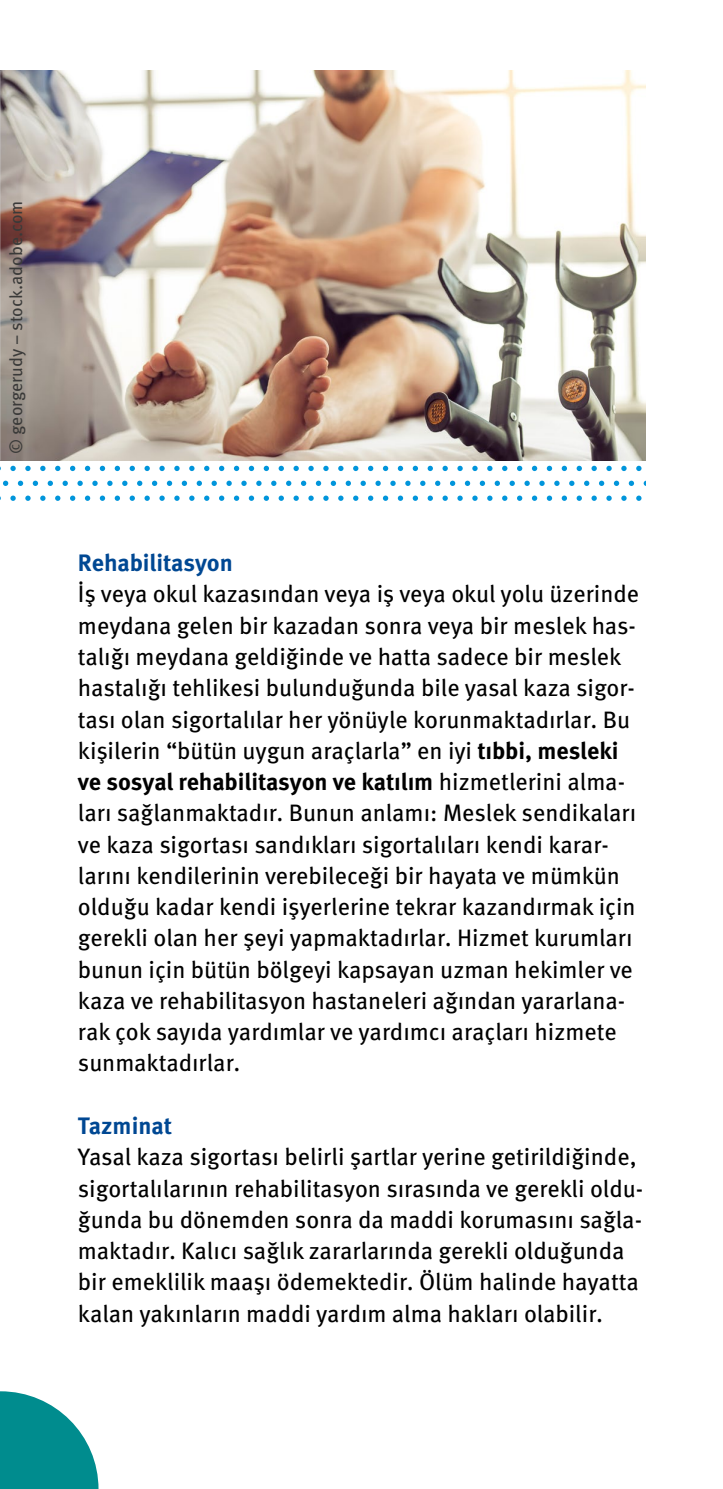
<style>
.page{position:relative;width:723px;height:1489px;background:#fff}
.page>*{position:absolute;margin:0;border:0;box-sizing:border-box;transform-origin:0 0}
.Fließtext_FT_Abstand_nach{font:23.75px/31.2px "Meta Pro";letter-spacing:-.005em;color:#000}
.Überschriften_H2_Flyer{font:700 23.75px "Meta Pro";letter-spacing:-.005em;color:#004893}
.t1{font:17.5px "Meta Pro";color:#3a3a39}
.s1{font-weight:700}
</style>
<div class="page">
<img style="left:1px;top:71px;width:644px;height:390px">
<img style="left:0;top:71px;width:1px;height:390px">
<svg style="left:0;top:1391px;width:99px;height:97px"></svg>
<svg style="left:3px;top:480px;width:5px;height:6px"></svg>
<svg style="left:18px;top:480px;width:5px;height:6px"></svg>
<svg style="left:33px;top:480px;width:5px;height:6px"></svg>
<svg style="left:48px;top:480px;width:5px;height:6px"></svg>
<svg style="left:63px;top:480px;width:5px;height:6px"></svg>
<svg style="left:77px;top:480px;width:6px;height:6px"></svg>
<svg style="left:92px;top:480px;width:6px;height:6px"></svg>
<svg style="left:107px;top:480px;width:6px;height:6px"></svg>
<svg style="left:122px;top:480px;width:5px;height:6px"></svg>
<svg style="left:137px;top:480px;width:5px;height:6px"></svg>
<svg style="left:152px;top:480px;width:5px;height:6px"></svg>
<svg style="left:167px;top:480px;width:5px;height:6px"></svg>
<svg style="left:182px;top:480px;width:5px;height:6px"></svg>
<svg style="left:197px;top:480px;width:5px;height:6px"></svg>
<svg style="left:212px;top:480px;width:5px;height:6px"></svg>
<svg style="left:226px;top:480px;width:6px;height:6px"></svg>
<svg style="left:241px;top:480px;width:6px;height:6px"></svg>
<svg style="left:256px;top:480px;width:6px;height:6px"></svg>
<svg style="left:271px;top:480px;width:5px;height:6px"></svg>
<svg style="left:286px;top:480px;width:5px;height:6px"></svg>
<svg style="left:301px;top:480px;width:5px;height:6px"></svg>
<svg style="left:316px;top:480px;width:5px;height:6px"></svg>
<svg style="left:331px;top:480px;width:5px;height:6px"></svg>
<svg style="left:346px;top:480px;width:5px;height:6px"></svg>
<svg style="left:360px;top:480px;width:6px;height:6px"></svg>
<svg style="left:375px;top:480px;width:6px;height:6px"></svg>
<svg style="left:390px;top:480px;width:6px;height:6px"></svg>
<svg style="left:405px;top:480px;width:5px;height:6px"></svg>
<svg style="left:420px;top:480px;width:5px;height:6px"></svg>
<svg style="left:435px;top:480px;width:5px;height:6px"></svg>
<svg style="left:450px;top:480px;width:5px;height:6px"></svg>
<svg style="left:465px;top:480px;width:5px;height:6px"></svg>
<svg style="left:480px;top:480px;width:5px;height:6px"></svg>
<svg style="left:495px;top:480px;width:5px;height:6px"></svg>
<svg style="left:509px;top:480px;width:6px;height:6px"></svg>
<svg style="left:524px;top:480px;width:6px;height:6px"></svg>
<svg style="left:539px;top:480px;width:6px;height:6px"></svg>
<svg style="left:554px;top:480px;width:5px;height:6px"></svg>
<svg style="left:569px;top:480px;width:5px;height:6px"></svg>
<svg style="left:584px;top:480px;width:5px;height:6px"></svg>
<svg style="left:599px;top:480px;width:5px;height:6px"></svg>
<svg style="left:614px;top:480px;width:5px;height:6px"></svg>
<svg style="left:629px;top:480px;width:5px;height:6px"></svg>
<svg style="left:10px;top:466px;width:6px;height:5px"></svg>
<svg style="left:25px;top:466px;width:6px;height:5px"></svg>
<svg style="left:40px;top:466px;width:6px;height:5px"></svg>
<svg style="left:55px;top:466px;width:5px;height:5px"></svg>
<svg style="left:70px;top:466px;width:5px;height:5px"></svg>
<svg style="left:85px;top:466px;width:5px;height:5px"></svg>
<svg style="left:100px;top:466px;width:5px;height:5px"></svg>
<svg style="left:115px;top:466px;width:5px;height:5px"></svg>
<svg style="left:130px;top:466px;width:5px;height:5px"></svg>
<svg style="left:144px;top:466px;width:6px;height:5px"></svg>
<svg style="left:159px;top:466px;width:6px;height:5px"></svg>
<svg style="left:174px;top:466px;width:6px;height:5px"></svg>
<svg style="left:189px;top:466px;width:5px;height:5px"></svg>
<svg style="left:204px;top:466px;width:5px;height:5px"></svg>
<svg style="left:219px;top:466px;width:5px;height:5px"></svg>
<svg style="left:234px;top:466px;width:5px;height:5px"></svg>
<svg style="left:249px;top:466px;width:5px;height:5px"></svg>
<svg style="left:264px;top:466px;width:5px;height:5px"></svg>
<svg style="left:279px;top:466px;width:5px;height:5px"></svg>
<svg style="left:293px;top:466px;width:6px;height:5px"></svg>
<svg style="left:308px;top:466px;width:6px;height:5px"></svg>
<svg style="left:323px;top:466px;width:6px;height:5px"></svg>
<svg style="left:338px;top:466px;width:5px;height:5px"></svg>
<svg style="left:353px;top:466px;width:5px;height:5px"></svg>
<svg style="left:368px;top:466px;width:5px;height:5px"></svg>
<svg style="left:383px;top:466px;width:5px;height:5px"></svg>
<svg style="left:398px;top:466px;width:5px;height:5px"></svg>
<svg style="left:413px;top:466px;width:5px;height:5px"></svg>
<svg style="left:428px;top:466px;width:5px;height:5px"></svg>
<svg style="left:442px;top:466px;width:6px;height:5px"></svg>
<svg style="left:457px;top:466px;width:6px;height:5px"></svg>
<svg style="left:472px;top:466px;width:6px;height:5px"></svg>
<svg style="left:487px;top:466px;width:5px;height:5px"></svg>
<svg style="left:502px;top:466px;width:5px;height:5px"></svg>
<svg style="left:517px;top:466px;width:5px;height:5px"></svg>
<svg style="left:532px;top:466px;width:5px;height:5px"></svg>
<svg style="left:547px;top:466px;width:5px;height:5px"></svg>
<svg style="left:562px;top:466px;width:5px;height:5px"></svg>
<svg style="left:576px;top:466px;width:6px;height:5px"></svg>
<svg style="left:591px;top:466px;width:6px;height:5px"></svg>
<svg style="left:606px;top:466px;width:6px;height:5px"></svg>
<svg style="left:621px;top:466px;width:5px;height:5px"></svg>
<svg style="left:636px;top:466px;width:5px;height:5px"></svg>
<svg style="left:10px;top:495px;width:6px;height:6px"></svg>
<svg style="left:25px;top:495px;width:6px;height:6px"></svg>
<svg style="left:40px;top:495px;width:6px;height:6px"></svg>
<svg style="left:55px;top:495px;width:5px;height:6px"></svg>
<svg style="left:70px;top:495px;width:5px;height:6px"></svg>
<svg style="left:85px;top:495px;width:5px;height:6px"></svg>
<svg style="left:100px;top:495px;width:5px;height:6px"></svg>
<svg style="left:115px;top:495px;width:5px;height:6px"></svg>
<svg style="left:130px;top:495px;width:5px;height:6px"></svg>
<svg style="left:144px;top:495px;width:6px;height:6px"></svg>
<svg style="left:159px;top:495px;width:6px;height:6px"></svg>
<svg style="left:174px;top:495px;width:6px;height:6px"></svg>
<svg style="left:189px;top:495px;width:5px;height:6px"></svg>
<svg style="left:204px;top:495px;width:5px;height:6px"></svg>
<svg style="left:219px;top:495px;width:5px;height:6px"></svg>
<svg style="left:234px;top:495px;width:5px;height:6px"></svg>
<svg style="left:249px;top:495px;width:5px;height:6px"></svg>
<svg style="left:264px;top:495px;width:5px;height:6px"></svg>
<svg style="left:279px;top:495px;width:5px;height:6px"></svg>
<svg style="left:293px;top:495px;width:6px;height:6px"></svg>
<svg style="left:308px;top:495px;width:6px;height:6px"></svg>
<svg style="left:323px;top:495px;width:6px;height:6px"></svg>
<svg style="left:338px;top:495px;width:5px;height:6px"></svg>
<svg style="left:353px;top:495px;width:5px;height:6px"></svg>
<svg style="left:368px;top:495px;width:5px;height:6px"></svg>
<svg style="left:383px;top:495px;width:5px;height:6px"></svg>
<svg style="left:398px;top:495px;width:5px;height:6px"></svg>
<svg style="left:413px;top:495px;width:5px;height:6px"></svg>
<svg style="left:428px;top:495px;width:5px;height:6px"></svg>
<svg style="left:442px;top:495px;width:6px;height:6px"></svg>
<svg style="left:457px;top:495px;width:6px;height:6px"></svg>
<svg style="left:472px;top:495px;width:6px;height:6px"></svg>
<svg style="left:487px;top:495px;width:5px;height:6px"></svg>
<svg style="left:502px;top:495px;width:5px;height:6px"></svg>
<svg style="left:517px;top:495px;width:5px;height:6px"></svg>
<svg style="left:532px;top:495px;width:5px;height:6px"></svg>
<svg style="left:547px;top:495px;width:5px;height:6px"></svg>
<svg style="left:562px;top:495px;width:5px;height:6px"></svg>
<svg style="left:576px;top:495px;width:6px;height:6px"></svg>
<svg style="left:591px;top:495px;width:6px;height:6px"></svg>
<svg style="left:606px;top:495px;width:6px;height:6px"></svg>
<svg style="left:621px;top:495px;width:5px;height:6px"></svg>
<svg style="left:636px;top:495px;width:5px;height:6px"></svg>
<p class="t1" style="left:3px;top:454px;width:254px;rotate:-90deg">© georgerudy – stock.adobe.com</p>
<h2 class="Überschriften_H2_Flyer" style="left:78px;top:544px;width:156px">Rehabilitasyon</h2>
<p class="Fließtext_FT_Abstand_nach" style="left:78px;top:577px;width:563px">İş veya okul kazasından veya iş veya okul yolu üzerinde meydana gelen bir kazadan sonra veya bir meslek has&shy;talığı meydana geldiğinde ve hatta sadece bir meslek hastalığı tehlikesi bulunduğunda bile yasal kaza sigor&shy;tası olan sigortalılar her yönüyle korunmaktadırlar. Bu kişilerin “bütün uygun araçlarla” en iyi <span class="s1">tıbbi, mesleki ve sosyal rehabilitasyon ve katılım</span> hizmetlerini alma&shy;ları sağlanmaktadır. Bunun anlamı: Meslek sendikaları ve kaza sigortası sandıkları sigortalıları kendi karar&shy;larını kendilerinin verebileceği bir hayata ve mümkün olduğu kadar kendi işyerlerine tekrar kazandırmak için gerekli olan her şeyi yapmaktadırlar. Hizmet kurumları bunun için bütün bölgeyi kapsayan uzman hekimler ve kaza ve rehabilitasyon hastaneleri ağından yararlana&shy;rak çok sayıda yardımlar ve yardımcı araçları hizmete sunmaktadırlar.</p>
<h2 class="Überschriften_H2_Flyer" style="left:78px;top:1107px;width:96px">Tazminat</h2>
<p class="Fließtext_FT_Abstand_nach" style="left:78px;top:1139px;width:567px">Yasal kaza sigortası belirli şartlar yerine getirildiğinde, sigortalılarının rehabilitasyon sırasında ve gerekli oldu&shy;ğunda bu dönemden sonra da maddi korumasını sağla&shy;maktadır. Kalıcı sağlık zararlarında gerekli olduğunda bir emeklilik maaşı ödemektedir. Ölüm halinde hayatta kalan yakınların maddi yardım alma hakları olabilir.</p>
</div>
